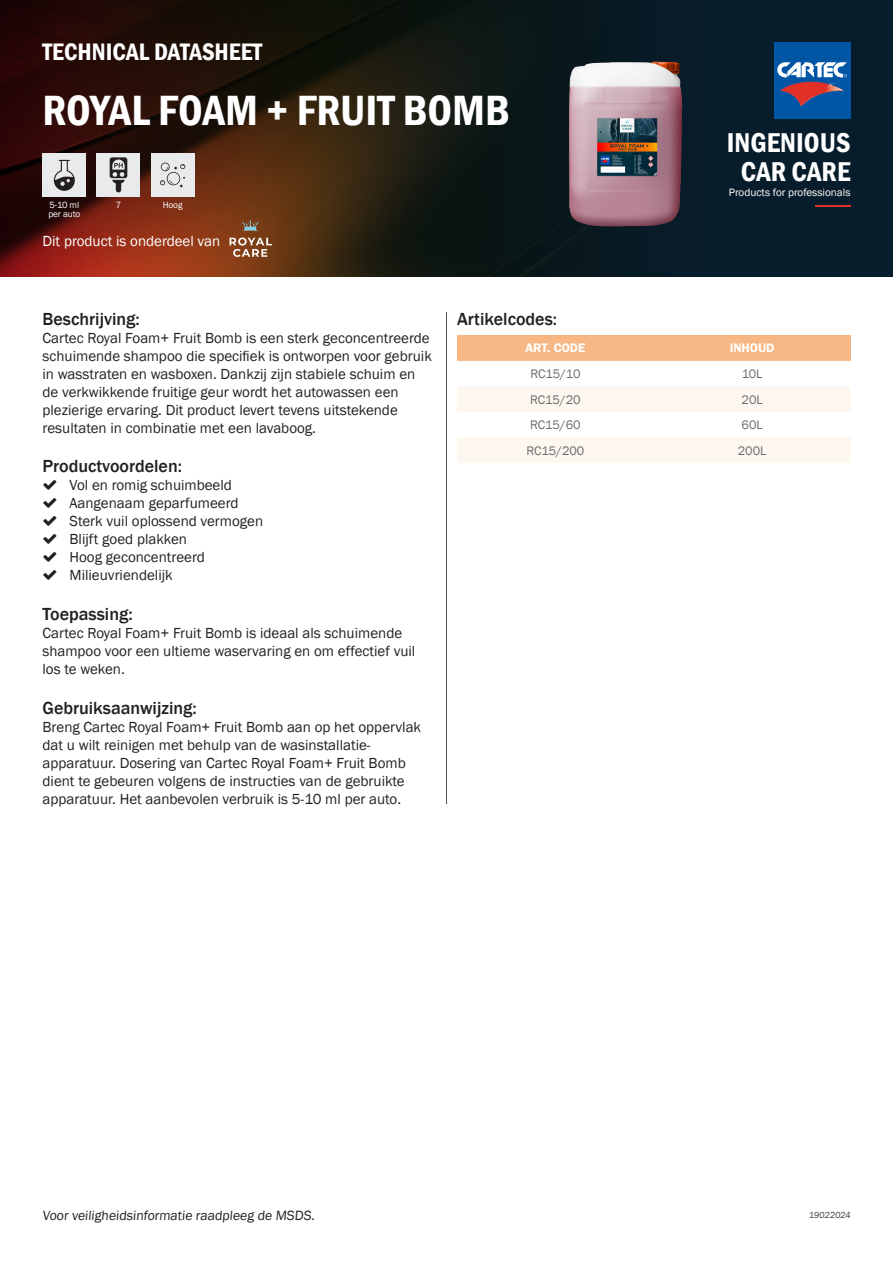
<style>
.page{position:relative;width:893px;height:1263px;background:#fff}
.page>*{position:absolute;margin:0;border:0;box-sizing:border-box;transform-origin:0 0}
.t1{font:600 condensed 43.5px "Franklin Gothic";color:#fff}
.t2{font:600 condensed 27.9px/29px "Franklin Gothic";color:#fff;text-align:center}
.t3{font:600 condensed 24.45px "Franklin Gothic";color:#fff}
.t4{font:500 18px "Franklin Gothic";color:#231f20}
.t5{font:15px/18px "Franklin Gothic";color:#231f20}
.t6{font:15px "Franklin Gothic";color:#fff}
.t7{font:13.8px "Franklin Gothic";color:#231f20}
.t8{font:12.75px "Franklin Gothic";color:#6c6d70}
.t9{font:600 12.75px "Franklin Gothic";color:#fff}
.t10{font:10.95px "Franklin Gothic";color:#fff}
.t11{font:9.3px/9.3px "Franklin Gothic";letter-spacing:-.01em;color:#fff}
.t12{font:9px "Franklin Gothic";color:#3e3e3f}
</style>
<div class="page">
<div style="left:664px;top:0;width:229px;height:276px;background:#081d2b"></div>
<svg style="left:0;top:0;width:664px;height:276px;background:#2c190f"></svg>
<div style="left:774px;top:43px;width:76px;height:76px;background:#0155a5"></div>
<svg style="left:777px;top:62px;width:70px;height:44px"></svg>
<hr style="left:815px;top:205px;width:35px;height:2px;background:#e13127">
<div style="left:457px;top:335px;width:197px;height:26px;background:#f7b784"></div>
<div style="left:654px;top:335px;width:196px;height:26px;background:#f7b784"></div>
<svg style="left:457px;top:387px;width:393px;height:76px"></svg>
<div style="left:43px;top:153px;width:43px;height:44px;background:#e9eaeb"></div>
<svg style="left:54px;top:160px;width:21px;height:31px"></svg>
<hr style="left:446px;top:312px;width:1px;height:491px;background:#57585a">
<img style="left:554px;top:43px;width:146px;height:194px">
<svg style="left:242px;top:220px;width:17px;height:11px"></svg>
<svg style="left:229px;top:238px;width:43px;height:19px"></svg>
<div style="left:151px;top:153px;width:43px;height:44px;background:#e9eaeb"></div>
<svg style="left:160px;top:163px;width:25px;height:24px"></svg>
<div style="left:97px;top:153px;width:43px;height:44px;background:#e9eaeb"></div>
<svg style="left:110px;top:157px;width:17px;height:35px"></svg>
<h3 class="t3" style="left:43px;top:35px;width:221px">TECHNICAL DATASHEET</h3>
<h1 class="t1" style="left:43px;top:81px;width:469px">ROYAL FOAM + FRUIT BOMB</h1>
<p class="t11" style="left:48px;top:200px;width:33px">5-10 ml per auto</p>
<p class="t6" style="left:43px;top:232px;width:179px">Dit product is onderdeel van</p>
<p class="t11" style="left:116px;top:200px;width:7px">7</p>
<p class="t11" style="left:163px;top:200px;width:21px">Hoog</p>
<h2 class="t2" style="left:727px;top:128px;width:125px">INGENIOUS<br>CAR CARE</h2>
<p class="t10" style="left:729px;top:186px;width:123px">Products for professionals</p>
<p class="t4" style="left:43px;top:308px;width:99px">Beschrijving:</p>
<p class="t5" style="left:43px;top:329px;width:391px">Cartec Royal Foam+ Fruit Bomb is een sterk geconcentreerde schuimende shampoo die specifiek is ontworpen voor gebruik in wasstraten en wasboxen. Dankzij zijn stabiele schuim en de verkwikkende fruitige geur wordt het autowassen een plezierige ervaring. Dit product levert tevens uitstekende resultaten in combinatie met een lavaboog.</p>
<p class="t4" style="left:43px;top:455px;width:141px">Productvoordelen:</p>
<p class="t5" style="left:70px;top:477px;width:195px">Vol en romig schuimbeeld<br>Aangenaam geparfumeerd<br>Sterk vuil oplossend vermogen<br>Blijft goed plakken<br>Hoog geconcentreerd<br>Milieuvriendelijk</p>
<p class="t4" style="left:43px;top:603px;width:92px">Toepassing:</p>
<p class="t5" style="left:43px;top:624px;width:374px">Cartec Royal Foam+ Fruit Bomb is ideaal als schuimende shampoo voor een ultieme waservaring en om effectief vuil los te weken.</p>
<p class="t4" style="left:43px;top:696px;width:156px">Gebruiksaanwijzing:</p>
<p class="t5" style="left:43px;top:718px;width:380px">Breng Cartec Royal Foam+ Fruit Bomb aan op het oppervlak dat u wilt reinigen met behulp van de wasinstallatie&shy;apparatuur. Dosering van Cartec Royal Foam+ Fruit Bomb dient te gebeuren volgens de instructies van de gebruikte apparatuur. Het aanbevolen verbruik is 5-10 ml per auto.</p>
<p class="t4" style="left:457px;top:308px;width:102px">Artikelcodes:</p>
<p class="t9" style="left:525px;top:340px;width:61px">ART. CODE</p>
<p class="t9" style="left:730px;top:340px;width:46px">INHOUD</p>
<p class="t8" style="left:530px;top:366px;width:52px">RC15/10</p>
<p class="t8" style="left:742px;top:366px;width:22px">10L</p>
<p class="t8" style="left:530px;top:392px;width:52px">RC15/20</p>
<p class="t8" style="left:741px;top:392px;width:23px">20L</p>
<p class="t8" style="left:530px;top:417px;width:52px">RC15/60</p>
<p class="t8" style="left:741px;top:417px;width:23px">60L</p>
<p class="t8" style="left:526px;top:443px;width:60px">RC15/200</p>
<p class="t8" style="left:738px;top:443px;width:30px">200L</p>
<p class="t7" style="left:43px;top:1207px;width:275px">Voor veiligheidsinformatie raadpleeg de MSDS.</p>
<p class="t12" style="left:809px;top:1210px;width:44px">19022024</p>
</div>
